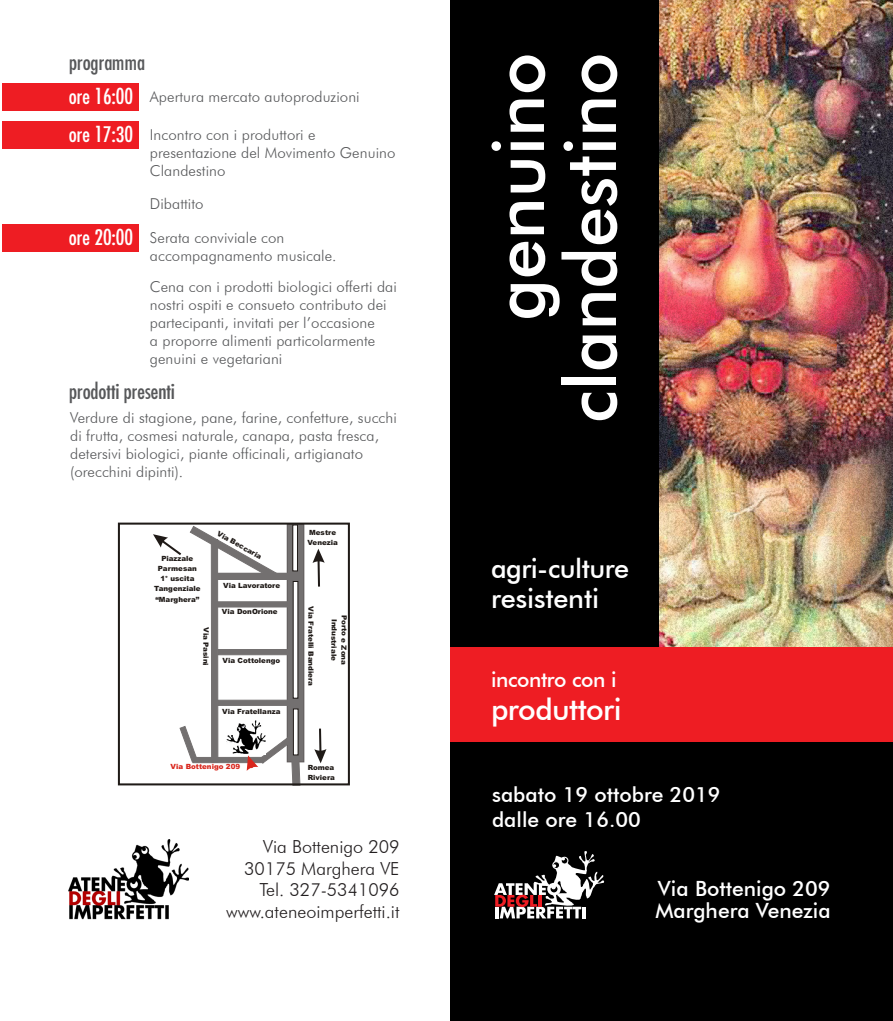
<style>
.page{position:relative;width:893px;height:1021px;background:#fff}
.page>*{position:absolute;margin:0;border:0;box-sizing:border-box;transform-origin:0 0}
.futura_12{font:500 72px "Futura BT";letter-spacing:-.005em;color:#fff}
.futura_condensed18{font:500 30px "Futura BT";letter-spacing:-.02em;color:#fff}
.futura_12-2{font:500 27px "Futura BT";letter-spacing:-.015em;color:#fff}
.futura_condensed18-2{font:500 21px "Futura BT";color:#fff}
.futura_condensed_bol{font:500 21px "Futura BT";color:#fff}
.futura_12-3{font:condensed 21px "Futura";color:#57585a}
.futura_12-4{font:condensed 21px "Futura";color:#fff}
.futura_condensed18-3{font:500 21px "Futura BT";letter-spacing:-.02em;color:#fff}
.futura_12-5{font:300 18px "Futura BT";color:#231f20}
.futura_12-6{font:300 15px/18px "Futura BT";letter-spacing:.005em;color:#57585a}
.t1{font:900 7.2px/10.1px "Arial";color:#1f1a17}
.t2{font:900 7.2px "Arial";color:#d9261c}
.t3{font:900 7.05px/10.1px "Arial";color:#1f1a17}
</style>
<div class="page">
<div style="left:450px;top:0;width:443px;height:1020px;background:#000"></div>
<img style="left:659px;top:0;width:234px;height:647px">
<img style="left:69px;top:839px;width:119px;height:80px">
<svg style="left:494px;top:850px;width:110px;height:68px"></svg>
<div style="left:450px;top:647px;width:443px;height:95px;background:#ee1d23"></div>
<div style="left:287px;top:524px;width:17px;height:238px;background:linear-gradient(to bottom,#737070,#726f6f)"></div>
<div style="left:287px;top:524px;width:17px;height:238px;border:1px solid #615c5c"></div>
<svg style="left:180px;top:726px;width:17px;height:36px"></svg>
<div style="left:193px;top:757px;width:70px;height:5px;background:#737070"></div>
<div style="left:218px;top:700px;width:70px;height:5px;background:#737070"></div>
<div style="left:218px;top:649px;width:70px;height:5px;background:#737070"></div>
<div style="left:218px;top:649px;width:70px;height:6px;border:1px solid #737070"></div>
<div style="left:217px;top:601px;width:71px;height:6px;background:#737070"></div>
<div style="left:217px;top:601px;width:71px;height:6px;border:1px solid #737070"></div>
<div style="left:293px;top:709px;width:5px;height:46px;background:#fff"></div>
<div style="left:293px;top:709px;width:5px;height:46px;border:1px solid #1f1a17"></div>
<div style="left:293px;top:581px;width:5px;height:117px;background:#fff"></div>
<hr style="left:293px;top:525px;width:4px;height:46px;background:#fff">
<div style="left:293px;top:525px;width:5px;height:46px;border:1px solid #1f1a17"></div>
<div style="left:213px;top:573px;width:76px;height:6px;background:#737070"></div>
<div style="left:211px;top:539px;width:7px;height:223px;background:#737070"></div>
<svg style="left:314px;top:728px;width:12px;height:35px"></svg>
<svg style="left:313px;top:548px;width:12px;height:38px"></svg>
<svg style="left:153px;top:534px;width:28px;height:21px"></svg>
<svg style="left:247px;top:737px;width:53px;height:45px"></svg>
<div style="left:118px;top:522px;width:232px;height:263px;border:2px solid #1f1a17"></div>
<img style="left:226px;top:721px;width:39px;height:33px">
<div style="left:2px;top:83px;width:136px;height:27px;background:#ee1d23"></div>
<div style="left:2px;top:121px;width:136px;height:28px;background:#ee1d23"></div>
<div style="left:2px;top:224px;width:136px;height:28px;background:#ee1d23"></div>
<svg style="left:190px;top:526px;width:88px;height:53px"></svg>
<p class="futura_12-3" style="left:69px;top:48px;width:77px">programma</p>
<p class="futura_12-4" style="left:69px;top:82px;width:66px">ore 16:00</p>
<p class="futura_12-6" style="left:150px;top:87px;width:211px">Apertura mercato autoproduzioni</p>
<p class="futura_12-4" style="left:69px;top:121px;width:66px">ore 17:30</p>
<p class="futura_12-6" style="left:150px;top:126px;width:247px">Incontro con i produttori e presentazione del Movimento Genuino<br>Clandestino</p>
<p class="futura_12-6" style="left:150px;top:194px;width:55px">Dibattito</p>
<p class="futura_12-4" style="left:69px;top:223px;width:66px">ore 20:00</p>
<p class="futura_12-6" style="left:150px;top:228px;width:188px">Serata conviviale con accompagnamento musicale.</p>
<p class="futura_12-6" style="left:150px;top:277px;width:248px">Cena con i prodotti biologici offerti dai nostri ospiti e consueto contributo dei partecipanti, invitati per l’occasione<br>a proporre alimenti particolarmente genuini e vegetariani</p>
<p class="futura_12-3" style="left:69px;top:378px;width:107px">prodotti presenti</p>
<p class="futura_12-6" style="left:70px;top:409px;width:328px">Verdure di stagione, pane, farine, confetture, succhi di frutta, cosmesi naturale, canapa, pasta fresca, detersivi biologici, piante officinali, artigianato (orecchini dipinti).</p>
<p class="t1" style="left:154px;top:554px;width:48px;text-align:center">Piazzale<br>Parmesan<br>1° uscita<br>Tangenziale “Marghera”</p>
<p class="t3" style="left:220px;top:529px;width:51px;rotate:29deg">Via Be c ria</p>
<p class="t1" style="left:223px;top:580px;width:59px">Via Lavoratore</p>
<p class="t1" style="left:222px;top:607px;width:57px">Via DonOrione</p>
<p class="t3" style="left:211px;top:627px;width:40px;rotate:91deg">Via Pasi i</p>
<p class="t1" style="left:223px;top:655px;width:59px">Via Cottolengo</p>
<p class="t1" style="left:222px;top:706px;width:60px">Via Fratellanza</p>
<p class="t2" style="left:171px;top:761px;width:71px">Via Bottenigo 209</p>
<p class="t1" style="left:307px;top:528px;width:32px">Mestre<br>Venezia</p>
<p class="t3" style="left:315px;top:606px;width:44px;rotate:90deg">Via Frate li</p>
<p class="t3" style="left:315px;top:666px;width:21px;rotate:90deg">dea</p>
<p class="t3" style="left:315px;top:641px;width:41px;rotate:90deg">l Banir</p>
<p class="t3" style="left:349px;top:619px;width:47px;text-indent:-4px;rotate:91deg">Port e Zona<br>Indus ri</p>
<p class="t3" style="left:338px;top:640px;width:22px;rotate:91deg">t ale</p>
<p class="t1" style="left:308px;top:763px;width:29px">Romea<br>Riviera</p>
<p class="futura_12-5" style="left:263px;top:835px;width:138px">Via Bottenigo 209</p>
<p class="futura_12-5" style="left:244px;top:857px;width:157px">30175 Marghera VE</p>
<p class="futura_12-5" style="left:259px;top:879px;width:142px">Tel. 327-5341096</p>
<p class="futura_12-5" style="left:226px;top:900px;width:175px">www.ateneoimperfetti.it</p>
<p class="futura_12" style="left:475px;top:321px;width:269px;rotate:-90deg">genuino</p>
<p class="futura_12" style="left:547px;top:423px;width:372px;rotate:-90deg">clandestino</p>
<p class="futura_12-2" style="left:491px;top:552px;width:140px">agri-culture</p>
<p class="futura_12-2" style="left:491px;top:582px;width:110px">resistenti</p>
<p class="futura_condensed18-3" style="left:491px;top:667px;width:127px">incontro con i</p>
<p class="futura_condensed18" style="left:491px;top:691px;width:132px">produttori</p>
<p class="futura_condensed18-2" style="left:492px;top:781px;width:230px">sabato 19 ottobre 2019</p>
<p class="futura_condensed18-2" style="left:492px;top:806px;width:150px">dalle ore 16.00</p>
<p class="futura_condensed_bol" style="left:658px;top:875px;width:174px">Via Bottenigo 209</p>
<p class="futura_condensed_bol" style="left:655px;top:897px;width:177px">Marghera Venezia</p>
</div>
